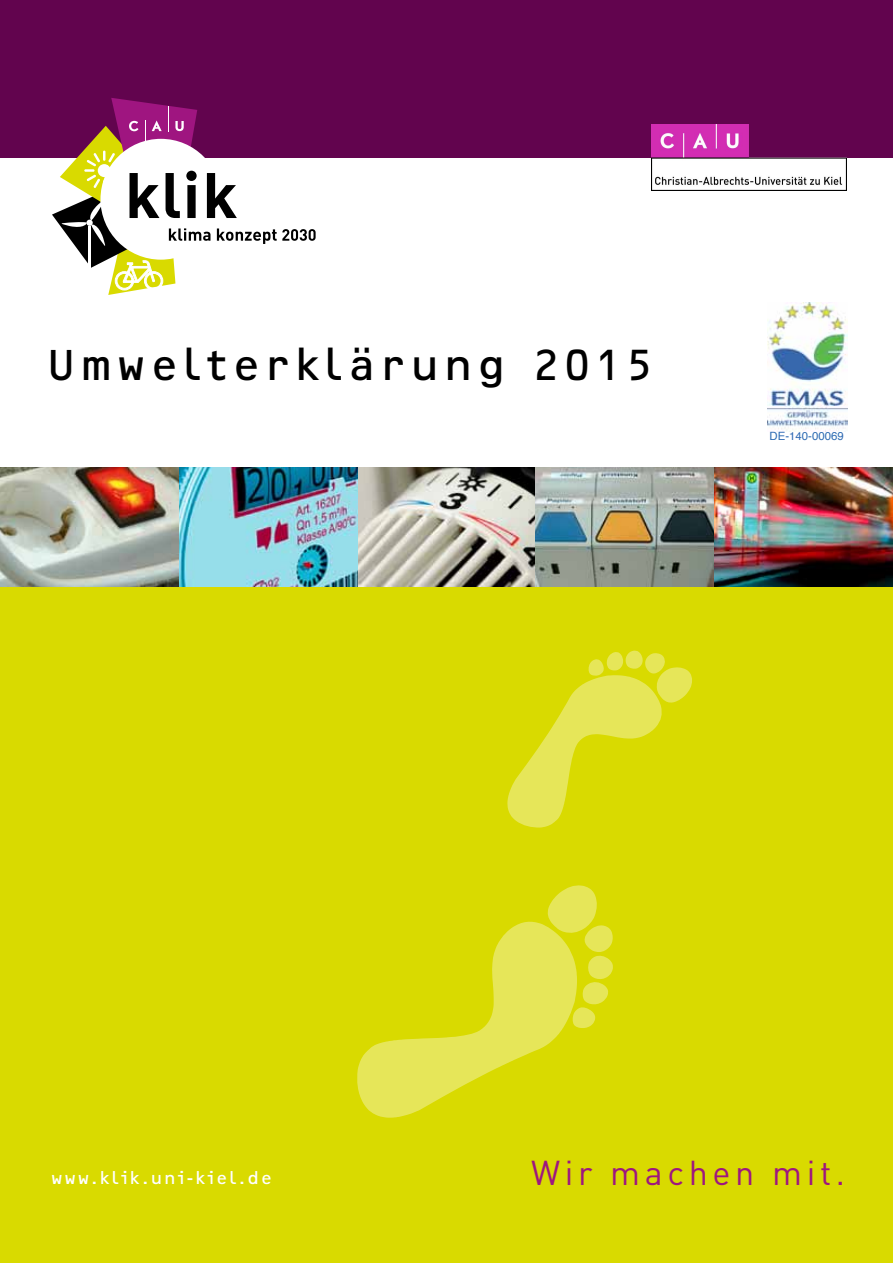
<style>
.page{position:relative;width:893px;height:1263px;background:#fff}
.page>*{position:absolute;margin:0;border:0;box-sizing:border-box;transform-origin:0 0}
.t1{font:45px "OCRF";letter-spacing:.1em;color:#000}
.t2{font:34.2px "DIN";letter-spacing:.135em;color:#9d1680}
.t3{font:18px "OCRF";letter-spacing:.1em;color:#fff}
.t4{font:11.4px "Helvetica";color:#2e6ab3}
.s1{font-size:42px}
</style>
<div class="page">
<div style="left:446px;top:0;width:447px;height:158px;background:#62044e"></div>
<div style="left:0;top:0;width:446px;height:158px;background:#62044e"></div>
<div style="left:0;top:468px;width:893px;height:795px;background:#d9da00"></div>
<img style="left:358px;top:468px;width:178px;height:119px">
<img style="left:179px;top:468px;width:179px;height:119px">
<img style="left:0;top:468px;width:179px;height:119px">
<svg style="left:536px;top:468px;width:178px;height:119px;background:#8e988f"></svg>
<img style="left:714px;top:468px;width:179px;height:119px">
<img style="left:768px;top:303px;width:79px;height:129px">
<svg style="left:507px;top:650px;width:185px;height:177px"></svg>
<svg style="left:357px;top:885px;width:256px;height:233px"></svg>
<svg style="left:52px;top:98px;width:264px;height:197px"></svg>
<img style="left:651px;top:125px;width:196px;height:65px">
<h1 class="t1" style="left:47px;top:337px;width:608px">Umwelterklärung <span class="s1">2015</span></h1>
<p class="t4" style="left:770px;top:427px;width:76px">DE-140-00069</p>
<p class="t3" style="left:51px;top:1167px;width:223px">www.klik.uni-kiel.de</p>
<h2 class="t2" style="left:531px;top:1152px;width:315px">Wir machen mit.</h2>
</div>
